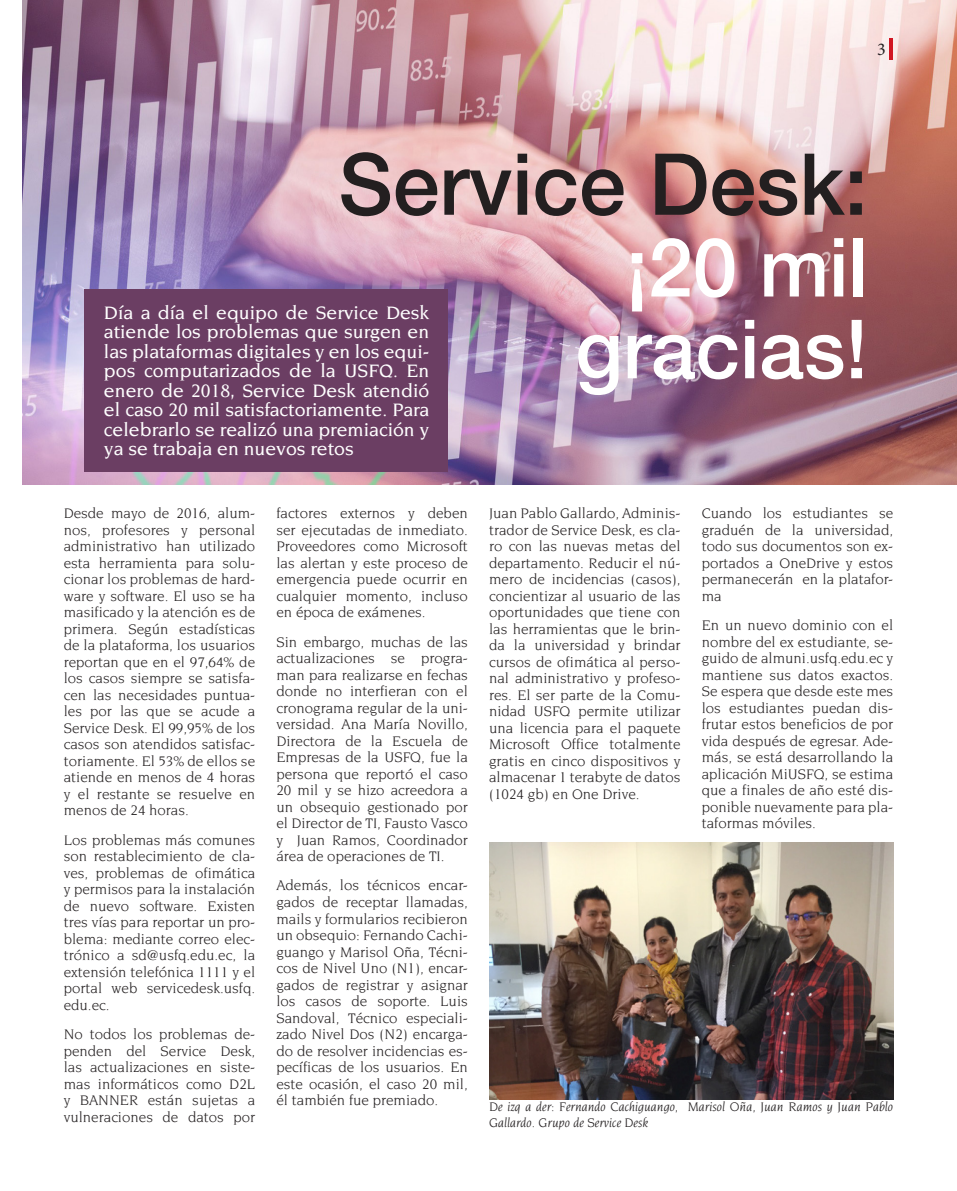
<style>
.page{position:relative;width:957px;height:1191px;background:#fff}
.page>*{position:absolute;margin:0;border:0;box-sizing:border-box;transform-origin:0 0}
.t1{font:500 85.5px "Helvetica Neue";color:#231f20}
.t2{font:500 81.75px/81.8px "Helvetica Neue";color:#fff;text-align:right}
.t3{font:500 19.5px/19.5px "Novarese";color:#fff;text-align:justify}
.t4{font:18px "Minion Pro";color:#231f20}
.t5{font:15px/16.5px "Novarese";color:#231f20;text-align:justify}
.t6{font:italic 13.5px/16.5px "Novarese";color:#231f20}
</style>
<div class="page">
<img style="left:22px;top:1px;width:935px;height:483px">
<img style="left:489px;top:842px;width:404px;height:257px">
<div style="left:84px;top:289px;width:364px;height:183px;background:#6b3e63"></div>
<hr style="left:890px;top:38px;width:3px;height:22px;background:#d11623">
<p class="t4" style="left:877px;top:37px;width:10px">3</p>
<h1 class="t1" style="left:338px;top:131px;width:531px">Service Desk:</h1>
<h2 class="t2" style="left:575px;top:225px;width:294px">¡20 mil gracias!</h2>
<p class="t3" style="left:104px;top:302px;width:327px">Día a día el equipo de Service Desk atiende los problemas que surgen en las plataformas digitales y en los equi&shy;pos computarizados de la USFQ. En enero de 2018, Service Desk atendió el caso 20 mil satisfactoriamente. Para celebrarlo se realizó una premiación y ya se trabaja en nuevos retos</p>
<p class="t5" style="left:64px;top:505px;width:193px">Desde mayo de 2016, alum&shy;nos, profesores y personal administrativo han utilizado esta herramienta para solu&shy;cionar los problemas de hard&shy;ware y software. El uso se ha masificado y la atención es de primera. Según estadísticas de la plataforma, los usuarios reportan que en el 97,64% de los casos siempre se satisfa&shy;cen las necesidades puntua&shy;les por las que se acude a Service Desk. El 99,95% de los casos son atendidos satisfac&shy;toriamente. El 53% de ellos se atiende en menos de 4 horas y el restante se resuelve en menos de 24 horas.</p>
<p class="t5" style="left:64px;top:831px;width:193px">Los problemas más comunes son restablecimiento de cla&shy;ves, problemas de ofimática y permisos para la instalación de nuevo software. Existen tres vías para reportar un pro&shy;blema: mediante correo elec&shy;trónico a sd@usfq.edu.ec, la extensión telefónica 1111 y el portal web servicedesk.usfq. edu.ec.</p>
<p class="t5" style="left:64px;top:1025px;width:193px">No todos los problemas de&shy;penden del Service Desk, las actualizaciones en siste&shy;mas informáticos como D2L y BANNER están sujetas a vulneraciones de datos por</p>
<p class="t5" style="left:276px;top:505px;width:193px">factores externos y deben ser ejecutadas de inmediato.<br>Proveedores como Microsoft las alertan y este proceso de emergencia puede ocurrir en cualquier momento, incluso en época de exámenes.</p>
<p class="t5" style="left:276px;top:633px;width:193px">Sin embargo, muchas de las actualizaciones se progra&shy;man para realizarse en fechas donde no interfieran con el cronograma regular de la uni&shy;versidad. Ana María Novillo, Directora de la Escuela de Empresas de la USFQ, fue la persona que reportó el caso 20 mil y se hizo acreedora a un obsequio gestionado por el Director de TI, Fausto Vasco y Juan Ramos, Coordinador área de operaciones de TI.</p>
<p class="t5" style="left:276px;top:877px;width:193px">Además, los técnicos encar&shy;gados de receptar llamadas, mails y formularios recibieron un obsequio: Fernando Cachi&shy;guango y Marisol Oña, Técni&shy;cos de Nivel Uno (N1), encar&shy;gados de registrar y asignar los casos de soporte. Luis Sandoval, Técnico especiali&shy;zado Nivel Dos (N2) encarga&shy;do de resolver incidencias es&shy;pecíficas de los usuarios. En este ocasión, el caso 20 mil, él también fue premiado.</p>
<p class="t5" style="left:489px;top:505px;width:193px">Juan Pablo Gallardo, Adminis&shy;trador de Service Desk, es cla&shy;ro con las nuevas metas del departamento. Reducir el nú&shy;mero de incidencias (casos), concientizar al usuario de las oportunidades que tiene con las herramientas que le brin&shy;da la universidad y brindar cursos de ofimática al perso&shy;nal administrativo y profeso&shy;res. El ser parte de la Comu&shy;nidad USFQ permite utilizar una licencia para el paquete Microsoft Office totalmente gratis en cinco dispositivos y almacenar 1 terabyte de datos (1024 gb) en One Drive.</p>
<p class="t5" style="left:702px;top:505px;width:193px">Cuando los estudiantes se graduén de la universidad, todo sus documentos son ex&shy;portados a OneDrive y estos permanecerán en la platafor&shy;ma</p>
<p class="t5" style="left:702px;top:617px;width:193px">En un nuevo dominio con el nombre del ex estudiante, se&shy;guido de almuni.usfq.edu.ec y mantiene sus datos exactos.<br>Se espera que desde este mes los estudiantes puedan dis&shy;frutar estos beneficios de por vida después de egresar. Ade&shy;más, se está desarrollando la aplicación MiUSFQ, se estima que a finales de año esté dis&shy;ponible nuevamente para pla&shy;taformas móviles.</p>
<p class="t6" style="left:489px;top:1097px;width:405px">De izq a der: Fernando Cachiguango, Marisol Oña, Juan Ramos y Juan Pablo<br>Gallardo. Grupo de Service Desk</p>
</div>
